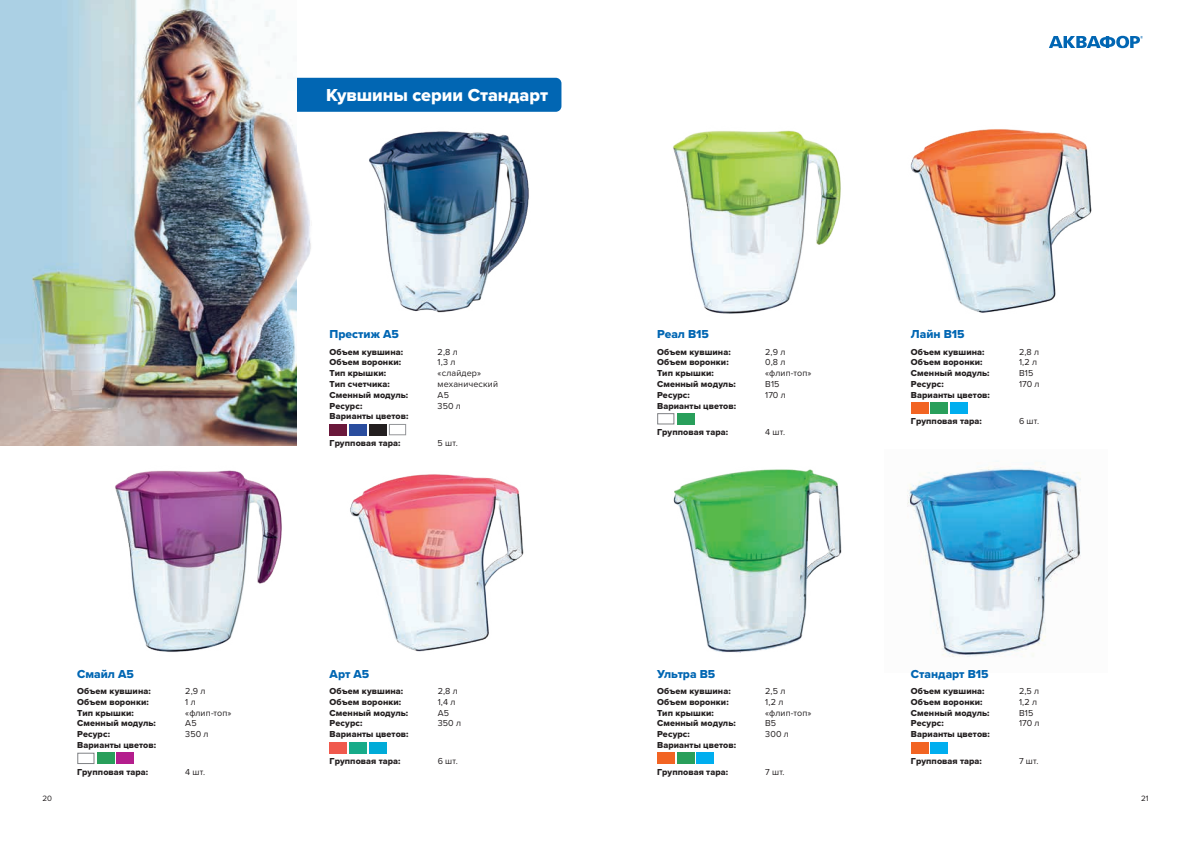
<style>
.page{position:relative;width:1191px;height:842px;background:#fff}
.page>*{position:absolute;margin:0;border:0;box-sizing:border-box;transform-origin:0 0}
.t1{font:18px "Proxima Nova Extrabld";letter-spacing:-.005em;color:#fff}
.t2{font:12px "Proxima Nova Extrabld";color:#0166b3}
.t3{font:9px "Proxima Nova Extrabld";letter-spacing:.01em;color:#231f20}
.t4{font:9px "Proxima Nova";letter-spacing:.015em;color:#231f20}
.t5{font:8px "Proxima Nova";color:#231f20}
</style>
<div class="page">
<div style="left:297px;top:78px;width:264px;height:34px;background:#0166b3"></div>
<img style="left:907px;top:461px;width:174px;height:196px">
<img style="left:0;top:0;width:296px;height:446px">
<img style="left:241px;top:99px;width:81px;height:271px">
<div style="left:330px;top:742px;width:17px;height:11px;background:#f0594d"></div>
<div style="left:349px;top:742px;width:18px;height:11px;background:#17ab89"></div>
<div style="left:369px;top:742px;width:17px;height:11px;background:#00abd8"></div>
<img style="left:350px;top:474px;width:174px;height:178px">
<div style="left:657px;top:753px;width:17px;height:11px;background:#f26423"></div>
<div style="left:677px;top:753px;width:17px;height:11px;background:#299f5b"></div>
<div style="left:696px;top:753px;width:18px;height:11px;background:#00aeef"></div>
<div style="left:911px;top:742px;width:17px;height:11px;background:#f26423"></div>
<div style="left:930px;top:742px;width:18px;height:11px;background:#00aeef"></div>
<div style="left:911px;top:402px;width:17px;height:12px;background:#f26423"></div>
<div style="left:930px;top:402px;width:18px;height:12px;background:#299f5b"></div>
<div style="left:950px;top:402px;width:17px;height:12px;background:#00aeef"></div>
<div style="left:657px;top:413px;width:17px;height:11px;background:#fff;border:1px solid #808285"></div>
<div style="left:677px;top:413px;width:17px;height:11px;background:#299f5b"></div>
<img style="left:673px;top:469px;width:169px;height:184px">
<img style="left:910px;top:129px;width:182px;height:184px">
<img style="left:673px;top:130px;width:168px;height:184px">
<div style="left:329px;top:424px;width:18px;height:11px;background:#6a183b"></div>
<div style="left:349px;top:424px;width:17px;height:11px;background:#2a4d9e"></div>
<div style="left:369px;top:424px;width:17px;height:11px;background:#231f20"></div>
<div style="left:389px;top:424px;width:17px;height:11px;background:#fff;border:1px solid #939598"></div>
<img style="left:369px;top:131px;width:160px;height:182px">
<div style="left:77px;top:753px;width:17px;height:11px;background:#fff;border:1px solid #808285"></div>
<div style="left:97px;top:753px;width:17px;height:11px;background:#299f5b"></div>
<div style="left:117px;top:753px;width:17px;height:11px;background:#b41e8d"></div>
<img style="left:115px;top:470px;width:167px;height:182px">
<svg style="left:1049px;top:36px;width:93px;height:12px"></svg>
<h2 class="t2" style="left:77px;top:665px;width:58px">Смайл А5</h2>
<p class="t3" style="left:77px;top:684px;width:75px">Объем кувшина:</p>
<p class="t4" style="left:185px;top:684px;width:22px">2,9 л</p>
<p class="t3" style="left:77px;top:695px;width:73px">Объем воронки:</p>
<p class="t4" style="left:185px;top:695px;width:12px">1 л</p>
<p class="t3" style="left:77px;top:706px;width:58px">Тип крышки:</p>
<p class="t4" style="left:185px;top:706px;width:48px">«флип-топ»</p>
<p class="t3" style="left:77px;top:717px;width:80px">Сменный модуль:</p>
<p class="t4" style="left:185px;top:717px;width:13px">А5</p>
<p class="t3" style="left:77px;top:727px;width:34px">Ресурс:</p>
<p class="t4" style="left:185px;top:727px;width:25px">350 л</p>
<p class="t3" style="left:77px;top:738px;width:80px">Варианты цветов:</p>
<p class="t3" style="left:77px;top:765px;width:72px">Групповая тара:</p>
<p class="t4" style="left:185px;top:765px;width:21px">4 шт.</p>
<h1 class="t1" style="left:326px;top:81px;width:223px">Кувшины серии Стандарт</h1>
<h2 class="t2" style="left:329px;top:325px;width:71px">Престиж А5</h2>
<p class="t3" style="left:329px;top:345px;width:75px">Объем кувшина:</p>
<p class="t4" style="left:437px;top:345px;width:22px">2,8 л</p>
<p class="t3" style="left:329px;top:356px;width:73px">Объем воронки:</p>
<p class="t4" style="left:437px;top:356px;width:19px">1,3 л</p>
<p class="t3" style="left:329px;top:366px;width:58px">Тип крышки:</p>
<p class="t4" style="left:437px;top:366px;width:45px">«cлайдер»</p>
<p class="t3" style="left:329px;top:377px;width:62px">Тип счетчика:</p>
<p class="t4" style="left:437px;top:377px;width:62px">механический</p>
<p class="t3" style="left:329px;top:388px;width:80px">Сменный модуль:</p>
<p class="t4" style="left:437px;top:388px;width:13px">А5</p>
<p class="t3" style="left:329px;top:399px;width:34px">Ресурс:</p>
<p class="t4" style="left:437px;top:399px;width:25px">350 л</p>
<p class="t3" style="left:329px;top:410px;width:80px">Варианты цветов:</p>
<p class="t3" style="left:329px;top:436px;width:72px">Групповая тара:</p>
<p class="t4" style="left:437px;top:436px;width:22px">5 шт.</p>
<h2 class="t2" style="left:330px;top:665px;width:41px">Арт A5</h2>
<p class="t3" style="left:330px;top:684px;width:75px">Объем кувшина:</p>
<p class="t4" style="left:438px;top:684px;width:22px">2,8 л</p>
<p class="t3" style="left:330px;top:695px;width:73px">Объем воронки:</p>
<p class="t4" style="left:438px;top:695px;width:19px">1,4 л</p>
<p class="t3" style="left:330px;top:706px;width:80px">Сменный модуль:</p>
<p class="t4" style="left:438px;top:706px;width:13px">A5</p>
<p class="t3" style="left:330px;top:717px;width:34px">Ресурс:</p>
<p class="t4" style="left:438px;top:717px;width:25px">350 л</p>
<p class="t3" style="left:330px;top:727px;width:80px">Варианты цветов:</p>
<p class="t3" style="left:330px;top:754px;width:72px">Групповая тара:</p>
<p class="t4" style="left:438px;top:754px;width:22px">6 шт.</p>
<h2 class="t2" style="left:657px;top:325px;width:53px">Реал B15</h2>
<p class="t3" style="left:657px;top:345px;width:75px">Объем кувшина:</p>
<p class="t4" style="left:765px;top:345px;width:22px">2,9 л</p>
<p class="t3" style="left:657px;top:356px;width:73px">Объем воронки:</p>
<p class="t4" style="left:765px;top:356px;width:22px">0,8 л</p>
<p class="t3" style="left:657px;top:366px;width:58px">Тип крышки:</p>
<p class="t4" style="left:765px;top:366px;width:48px">«флип-топ»</p>
<p class="t3" style="left:657px;top:377px;width:80px">Сменный модуль:</p>
<p class="t4" style="left:765px;top:377px;width:16px">В15</p>
<p class="t3" style="left:657px;top:388px;width:34px">Ресурс:</p>
<p class="t4" style="left:765px;top:388px;width:22px">170 л</p>
<p class="t3" style="left:657px;top:399px;width:80px">Варианты цветов:</p>
<p class="t3" style="left:657px;top:426px;width:72px">Групповая тара:</p>
<p class="t4" style="left:765px;top:426px;width:21px">4 шт.</p>
<h2 class="t2" style="left:657px;top:665px;width:60px">Ультра B5</h2>
<p class="t3" style="left:657px;top:684px;width:75px">Объем кувшина:</p>
<p class="t4" style="left:765px;top:684px;width:22px">2,5 л</p>
<p class="t3" style="left:657px;top:695px;width:73px">Объем воронки:</p>
<p class="t4" style="left:765px;top:695px;width:20px">1,2 л</p>
<p class="t3" style="left:657px;top:706px;width:58px">Тип крышки:</p>
<p class="t4" style="left:765px;top:706px;width:48px">«флип-топ»</p>
<p class="t3" style="left:657px;top:717px;width:80px">Сменный модуль:</p>
<p class="t4" style="left:765px;top:717px;width:13px">В5</p>
<p class="t3" style="left:657px;top:727px;width:34px">Ресурс:</p>
<p class="t4" style="left:765px;top:727px;width:25px">300 л</p>
<p class="t3" style="left:657px;top:738px;width:80px">Варианты цветов:</p>
<p class="t3" style="left:657px;top:765px;width:72px">Групповая тара:</p>
<p class="t4" style="left:765px;top:765px;width:21px">7 шт.</p>
<h2 class="t2" style="left:911px;top:325px;width:55px">Лайн B15</h2>
<p class="t3" style="left:911px;top:345px;width:75px">Объем кувшина:</p>
<p class="t4" style="left:1019px;top:345px;width:22px">2,8 л</p>
<p class="t3" style="left:911px;top:356px;width:73px">Объем воронки:</p>
<p class="t4" style="left:1019px;top:356px;width:20px">1,2 л</p>
<p class="t3" style="left:911px;top:366px;width:80px">Сменный модуль:</p>
<p class="t4" style="left:1019px;top:366px;width:16px">В15</p>
<p class="t3" style="left:911px;top:377px;width:34px">Ресурс:</p>
<p class="t4" style="left:1019px;top:377px;width:22px">170 л</p>
<p class="t3" style="left:911px;top:388px;width:80px">Варианты цветов:</p>
<p class="t3" style="left:911px;top:415px;width:72px">Групповая тара:</p>
<p class="t4" style="left:1019px;top:415px;width:22px">6 шт.</p>
<h2 class="t2" style="left:911px;top:665px;width:79px">Стандарт B15</h2>
<p class="t3" style="left:911px;top:684px;width:75px">Объем кувшина:</p>
<p class="t4" style="left:1019px;top:684px;width:22px">2,5 л</p>
<p class="t3" style="left:911px;top:695px;width:73px">Объем воронки:</p>
<p class="t4" style="left:1019px;top:695px;width:20px">1,2 л</p>
<p class="t3" style="left:911px;top:706px;width:80px">Сменный модуль:</p>
<p class="t4" style="left:1019px;top:706px;width:16px">В15</p>
<p class="t3" style="left:911px;top:717px;width:34px">Ресурс:</p>
<p class="t4" style="left:1019px;top:717px;width:22px">170 л</p>
<p class="t3" style="left:911px;top:727px;width:80px">Варианты цветов:</p>
<p class="t3" style="left:911px;top:754px;width:72px">Групповая тара:</p>
<p class="t4" style="left:1019px;top:754px;width:21px">7 шт.</p>
<p class="t5" style="left:43px;top:792px;width:11px">20</p>
<p class="t5" style="left:1141px;top:792px;width:9px">21</p>
</div>
